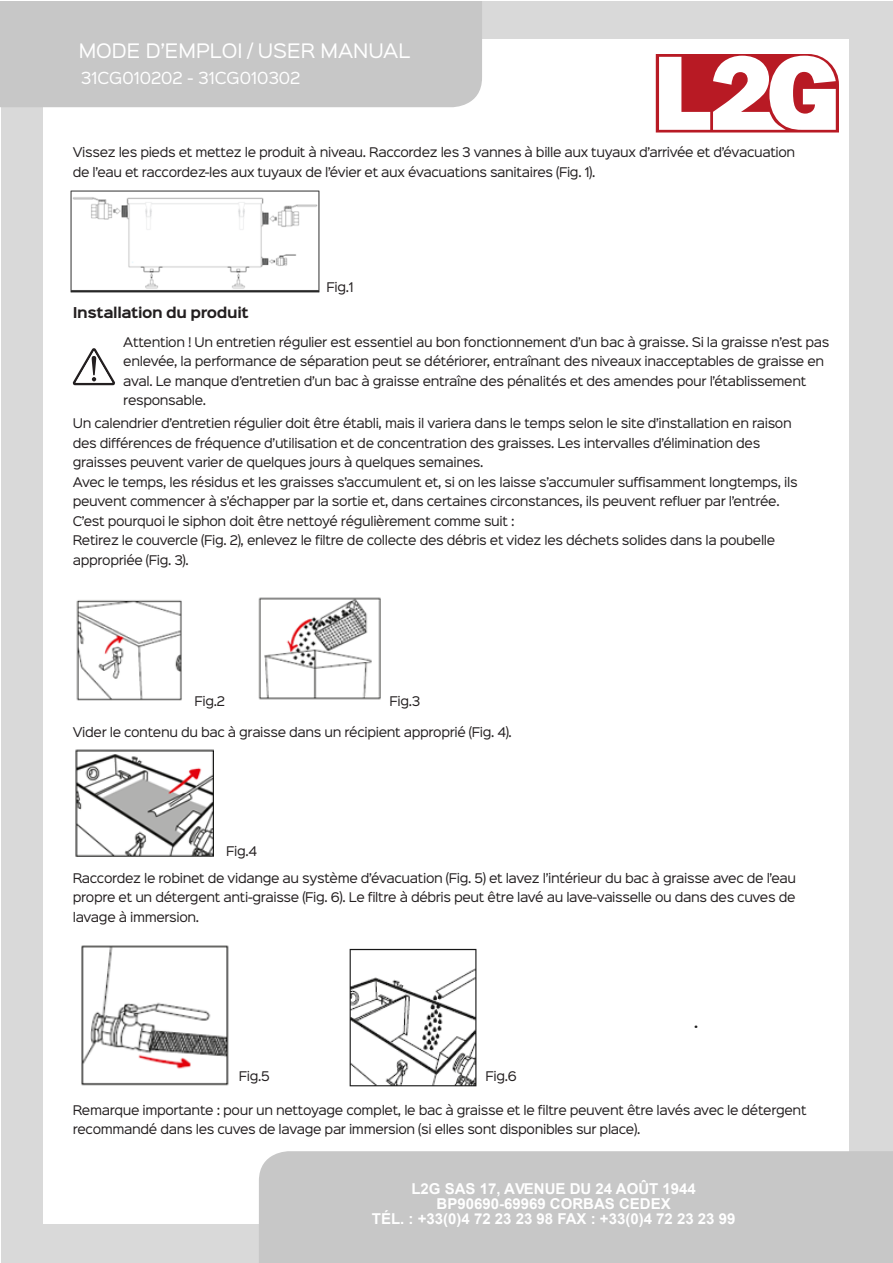
<style>
.page{position:relative;width:893px;height:1263px;background:#fff}
.page>*{position:absolute;margin:0;border:0;box-sizing:border-box;transform-origin:0 0}
.t1{font:18px "Sinkin Sans 400";color:#fff}
.t2{font:700 16.5px "Roboto";color:#1c1c1c}
.t3{font:700 15px/15px "Arial";color:#fff;text-align:center}
.t4{font:15px "Sinkin Sans 400";color:#fff}
.t5{font:700 13.5px "Sinkin Sans 700";letter-spacing:-.03em;color:#231f20}
.t6{font:12px/19.5px "Sinkin Sans 400";letter-spacing:-.03em;color:#231f20}
</style>
<div class="page">
<div style="left:1px;top:1px;width:891px;height:1262px;background:#d9d9d9"></div>
<div style="left:43px;top:39px;width:805px;height:1184px;background:#fff"></div>
<div style="left:1px;top:1px;width:481px;height:106px;background:#c7c7c7"></div>
<div style="left:259px;top:1151px;width:633px;height:112px;background:#c7c7c7"></div>
<svg style="left:656px;top:54px;width:183px;height:78px"></svg>
<img style="left:70px;top:190px;width:249px;height:102px">
<svg style="left:73px;top:348px;width:42px;height:37px"></svg>
<img style="left:76px;top:600px;width:106px;height:101px">
<img style="left:258px;top:597px;width:123px;height:103px">
<img style="left:75px;top:749px;width:138px;height:108px">
<img style="left:81px;top:945px;width:148px;height:141px">
<img style="left:349px;top:948px;width:128px;height:139px">
<h1 class="t1" style="left:79px;top:36px;width:333px">MODE D’EMPLOI / USER MANUAL</h1>
<p class="t4" style="left:81px;top:65px;width:221px">31CG010202 - 31CG010302</p>
<p class="t6" style="left:73px;top:142px;width:724px">Vissez les pieds et mettez le produit à niveau. Raccordez les 3 vannes à bille aux tuyaux d’arrivée et d’évacuation de l’eau et raccordez-les aux tuyaux de l’évier et aux évacuations sanitaires (Fig. 1).</p>
<p class="t5" style="left:73px;top:306px;width:177px">Installation du produit</p>
<p class="t6" style="left:327px;top:277px;width:29px">Fig.1</p>
<p class="t6" style="left:123px;top:331px;width:707px">Attention ! Un entretien régulier est essentiel au bon fonctionnement d’un bac à graisse. Si la graisse n’est pas enlevée, la performance de séparation peut se détériorer, entraînant des niveaux inacceptables de graisse en aval. Le manque d’entretien d’un bac à graisse entraîne des pénalités et des amendes pour l’établissement responsable.</p>
<p class="t6" style="left:73px;top:412px;width:720px">Un calendrier d’entretien régulier doit être établi, mais il variera dans le temps selon le site d’installation en raison des différences de fréquence d’utilisation et de concentration des graisses. Les intervalles d’élimination des graisses peuvent varier de quelques jours à quelques semaines.</p>
<p class="t6" style="left:73px;top:471px;width:726px">Avec le temps, les résidus et les graisses s’accumulent et, si on les laisse s’accumuler suffisamment longtemps, ils peuvent commencer à s’échapper par la sortie et, dans certaines circonstances, ils peuvent refluer par l’entrée.</p>
<p class="t6" style="left:73px;top:510px;width:443px">C’est pourquoi le siphon doit être nettoyé régulièrement comme suit :</p>
<p class="t6" style="left:73px;top:529px;width:704px">Retirez le couvercle (Fig. 2), enlevez le filtre de collecte des débris et videz les déchets solides dans la poubelle appropriée (Fig. 3).</p>
<p class="t6" style="left:195px;top:690px;width:32px">Fig.2</p>
<p class="t6" style="left:389px;top:690px;width:32px">Fig.3</p>
<p class="t6" style="left:73px;top:721px;width:441px">Vider le contenu du bac à graisse dans un récipient approprié (Fig. 4).</p>
<p class="t6" style="left:226px;top:840px;width:32px">Fig.4</p>
<p class="t6" style="left:73px;top:867px;width:725px;text-align:justify">Raccordez le robinet de vidange au système d’évacuation (Fig. 5) et lavez l’intérieur du bac à graisse avec de l’eau propre et un détergent anti-graisse (Fig. 6). Le filtre à débris peut être lavé au lave-vaisselle ou dans des cuves de lavage à immersion.</p>
<p class="t6" style="left:239px;top:1065px;width:32px">Fig.5</p>
<p class="t6" style="left:486px;top:1065px;width:33px">Fig.6</p>
<h2 class="t2" style="left:694px;top:1010px;width:6px">.</h2>
<p class="t6" style="left:73px;top:1099px;width:735px">Remarque importante : pour un nettoyage complet, le bac à graisse et le filtre peuvent être lavés avec le détergent recommandé dans les cuves de lavage par immersion (si elles sont disponibles sur place).</p>
<p class="t3" style="left:372px;top:1181px;width:365px">L2G SAS 17, AVENUE DU 24 AOÛT 1944<br>BP90690-69969 CORBAS CEDEX<br>TÉL. : +33(0)4 72 23 23 98 FAX : +33(0)4 72 23 23 99</p>
</div>
